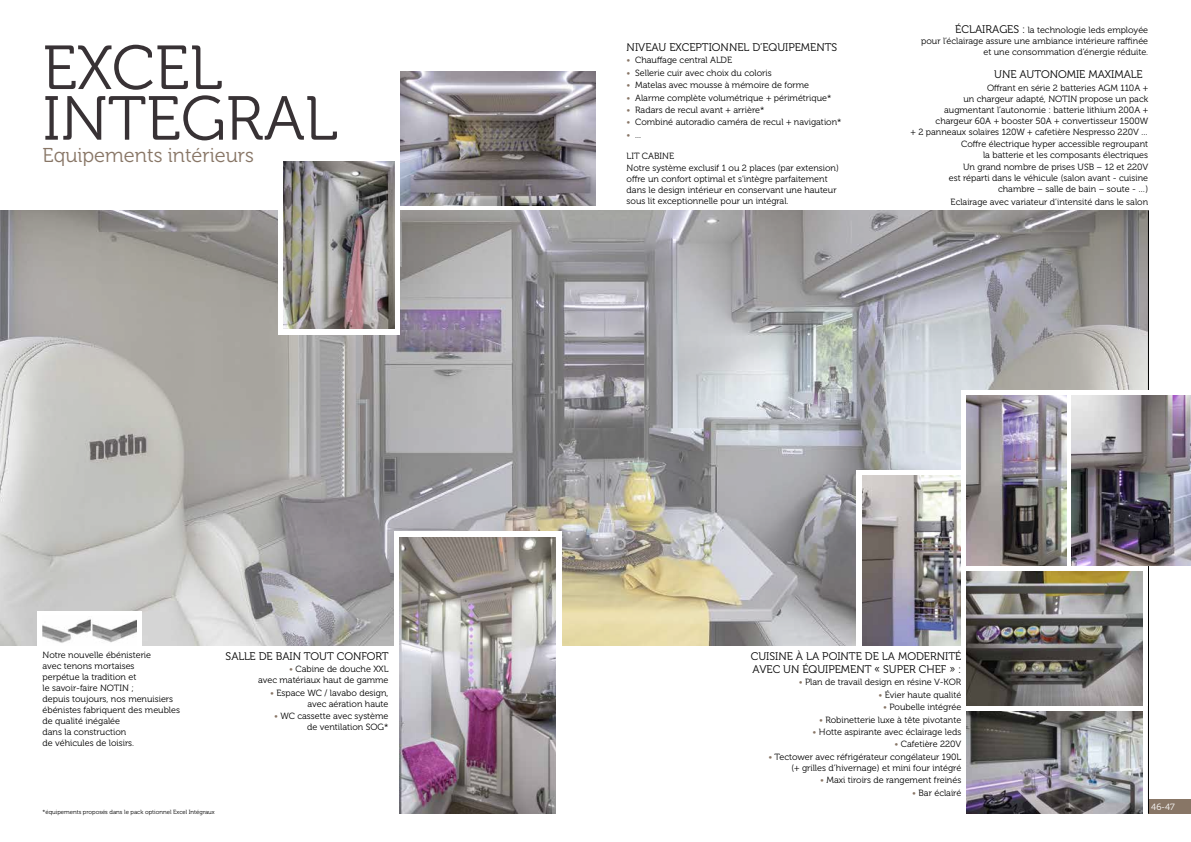
<style>
.page{position:relative;width:1191px;height:842px;background:#fff}
.page>*{position:absolute;margin:0;border:0;box-sizing:border-box;transform-origin:0 0}
.t1{font:62px/50.7px "Museo 300";color:#383235}
.t2{font:20px "Museo 300";color:#887666}
.t3{font:11px/13px "Museo 300";color:#000}
.t4{font:9px/11px "Museo 300";color:#000;text-align:right}
.t5{font:9px "Museo 300";color:#fff}
.t6{font:6px "Museo 300";color:#000}
.s1{color:#887666}
.s2{font-size:11px}
</style>
<div class="page">
<div style="left:1148px;top:799px;width:43px;height:15px;background:#887666"></div>
<img style="left:0;top:210px;width:1148px;height:436px">
<div style="left:394px;top:531px;width:167px;height:195px;background:#fff"></div>
<img style="left:400px;top:537px;width:156px;height:277px">
<img style="left:401px;top:72px;width:194px;height:133px">
<div style="left:278px;top:156px;width:122px;height:178px;background:#fff"></div>
<img style="left:283px;top:162px;width:111px;height:167px">
<div style="left:856px;top:470px;width:111px;height:176px;background:#fff"></div>
<img style="left:862px;top:476px;width:99px;height:170px">
<hr style="left:1148px;top:210px;width:1px;height:604px;background:#000">
<div style="left:37px;top:611px;width:105px;height:71px;background:#fff"></div>
<img style="left:43px;top:619px;width:93px;height:24px">
<div style="left:961px;top:566px;width:186px;height:140px;background:#fff"></div>
<img style="left:967px;top:571px;width:175px;height:135px">
<img style="left:967px;top:711px;width:175px;height:103px">
<div style="left:961px;top:390px;width:230px;height:176px;background:#fff"></div>
<img style="left:967px;top:395px;width:99px;height:171px">
<img style="left:1071px;top:395px;width:120px;height:171px">
<h1 class="t1" style="left:43px;top:44px;width:296px">EXCEL<br>INTEGRAL</h1>
<h2 class="t2" style="left:43px;top:145px;width:213px">Equipements intérieurs</h2>
<p class="t4" style="left:43px;top:650px;width:139px;text-align:left">Notre nouvelle ébénisterie<br>avec tenons mortaises<br>perpétue la tradition et<br>le savoir-faire NOTIN ;<br>depuis toujours, nos menuisiers ébénistes fabriquent des meubles de qualité inégalée<br>dans la construction<br>de véhicules de loisirs.</p>
<p class="t3" style="left:226px;top:650px;width:165px">SALLE DE BAIN TOUT CONFORT</p>
<p class="t4" style="left:258px;top:664px;width:132px"><span class="s1">•</span> Cabine de douche XXL<br>avec matériaux haut de gamme</p>
<p class="t4" style="left:270px;top:687px;width:120px"><span class="s1">•</span> Espace WC / lavabo design, avec aération haute</p>
<p class="t4" style="left:274px;top:711px;width:116px"><span class="s1">•</span> WC cassette avec système de ventilation SOG*</p>
<p class="t6" style="left:43px;top:808px;width:174px">*équipements proposés dans le pack optionnel Excel Intégraux</p>
<p class="t3" style="left:626px;top:41px;width:212px">NIVEAU EXCEPTIONNEL D’EQUIPEMENTS</p>
<p class="t4" style="left:626px;top:55px;width:107px"><span class="s1">•</span> Chauffage central ALDE</p>
<p class="t4" style="left:626px;top:67px;width:147px"><span class="s1">•</span> Sellerie cuir avec choix du coloris</p>
<p class="t4" style="left:626px;top:80px;width:184px"><span class="s1">•</span> Matelas avec mousse à mémoire de forme</p>
<p class="t4" style="left:626px;top:92px;width:206px"><span class="s1">•</span> Alarme complète volumétrique + périmétrique*</p>
<p class="t4" style="left:626px;top:105px;width:139px"><span class="s1">•</span> Radars de recul avant + arrière*</p>
<p class="t4" style="left:626px;top:117px;width:216px"><span class="s1">•</span> Combiné autoradio caméra de recul + navigation*</p>
<p class="t4" style="left:626px;top:129px;width:16px"><span class="s1">•</span> ...</p>
<p class="t4" style="left:626px;top:150px;width:214px;line-height:12.4px;text-align:left">LIT CABINE<br>Notre système exclusif 1 ou 2 places (par extension)</p>
<p class="t4" style="left:626px;top:174px;width:211px;text-align:left">offre un confort optimal et s’intègre parfaitement dans le design intérieur en conservant une hauteur sous lit exceptionnelle pour un intégral.</p>
<p class="t3" style="left:955px;top:23px;width:14px">Éclairages</p>
<p class="t4" style="left:921px;top:25px;width:228px"><span class="s2">:</span> la technologie leds employée<br>pour l’éclairage assure une ambiance intérieure raffinée et une consommation d’énergie réduite.</p>
<p class="t3" style="left:994px;top:68px;width:150px">UNE AUTONOMIE MAXIMALE</p>
<p class="t4" style="left:910px;top:82px;width:239px">Offrant en série 2 batteries AGM 110A +<br>un chargeur adapté, NOTIN propose un pack<br>augmentant l’autonomie : batterie lithium 200A + chargeur 60A + booster 50A + convertisseur 1500W<br>+ 2 panneaux solaires 120W + cafetière Nespresso 220V …</p>
<p class="t4" style="left:961px;top:139px;width:189px">Coffre électrique hyper accessible regroupant la batterie et les composants électriques</p>
<p class="t4" style="left:948px;top:162px;width:201px">Un grand nombre de prises USB – 12 et 220V<br>est réparti dans le véhicule (salon avant - cuisine chambre – salle de bain – soute - …)</p>
<p class="t4" style="left:950px;top:196px;width:199px">Eclairage avec variateur d’intensité dans le salon</p>
<p class="t3" style="left:750px;top:650px;width:212px">CUISINE À LA POINTE DE LA MODERNITÉ avec un équipement</p>
<p class="t3" style="left:874px;top:663px;width:23px">« Super</p>
<p class="t3" style="left:919px;top:663px;width:16px">Chef</p>
<p class="t3" style="left:949px;top:663px;width:13px">» :</p>
<p class="t4" style="left:798px;top:677px;width:164px"><span class="s1">•</span> Plan de travail design en résine V-KOR</p>
<p class="t4" style="left:878px;top:689px;width:84px"><span class="s1">•</span> Évier haute qualité</p>
<p class="t4" style="left:883px;top:702px;width:80px"><span class="s1">•</span> Poubelle intégrée</p>
<p class="t4" style="left:819px;top:714px;width:144px"><span class="s1">•</span> Robinetterie luxe à tête pivotante</p>
<p class="t4" style="left:812px;top:727px;width:150px"><span class="s1">•</span> Hotte aspirante avec éclairage leds</p>
<p class="t4" style="left:894px;top:739px;width:68px"><span class="s1">•</span> Cafetière 220V</p>
<p class="t4" style="left:768px;top:751px;width:194px"><span class="s1">•</span> Tectower avec réfrigérateur congélateur 190L (+ grilles d’hivernage) et mini four intégré</p>
<p class="t4" style="left:820px;top:775px;width:143px"><span class="s1">•</span> Maxi tiroirs de rangement freinés</p>
<p class="t4" style="left:912px;top:787px;width:51px"><span class="s1">•</span> Bar éclairé</p>
<p class="t5" style="left:1151px;top:802px;width:25px">46-47</p>
</div>
